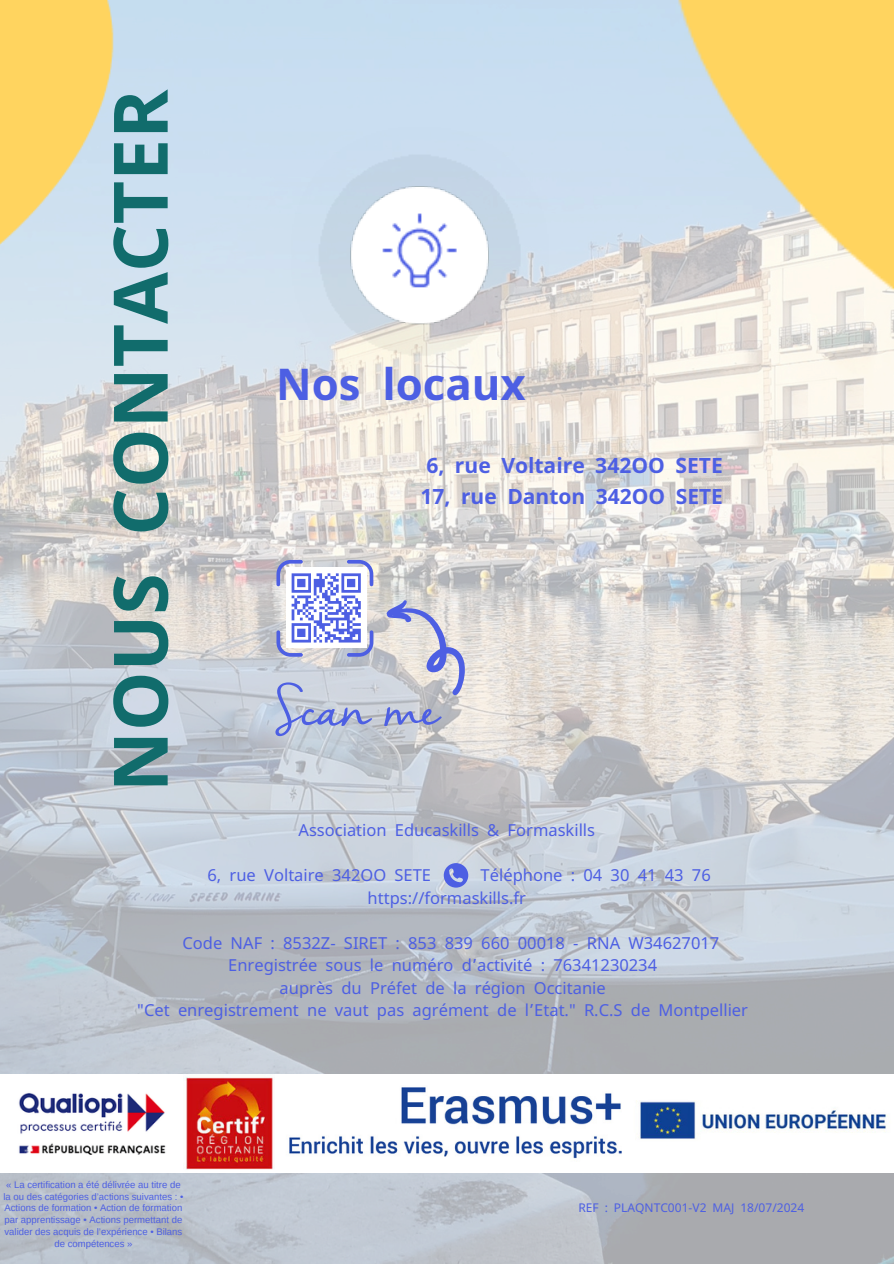
<style>
.page{position:relative;width:894px;height:1264px;background:#fff}
.page>*{position:absolute;margin:0;border:0;box-sizing:border-box;transform-origin:0 0}
.t1{font:700 75px "Noto Sans";color:#116c6c}
.t2{font:700 43.65px "Noto Sans";color:#4d5fe3}
.t3{font:700 21px "Noto Sans";color:#4d5fe3}
.t4{font:16.5px/22.5px "Noto Sans";color:#4d5fe3}
.t5{font:12px "Noto Sans";color:#4d5fe3}
.t6{font:9.6px/11.9px "Arimo";color:#4d5fe3;text-align:center}
.s1{font-family:"Noto Sans Gurmukhi"}
</style>
<div class="page">
<img style="left:0;top:0;width:893px;height:1263px">
<img style="left:0;top:0;width:125px;height:357px">
<img style="left:646px;top:0;width:247px;height:452px">
<img style="left:254px;top:89px;width:333px;height:333px">
<svg style="left:386px;top:600px;width:79px;height:96px;background:#c8c8da"></svg>
<svg style="left:275px;top:682px;width:97px;height:54px;background:#b6bfda"></svg>
<svg style="left:384px;top:707px;width:57px;height:19px"></svg>
<svg style="left:276px;top:560px;width:97px;height:96px"></svg>
<hr style="left:338px;top:639px;width:23px;height:3px;background:#4d5fe3">
<svg style="left:443px;top:863px;width:25px;height:24px"></svg>
<img style="left:0;top:1074px;width:622px;height:98px">
<img style="left:622px;top:1074px;width:271px;height:98px">
<p class="t1" style="left:87px;top:792px;width:704px;rotate:-90deg">NOUS CONTACTER</p>
<h4 class="t2" style="left:276px;top:353px;width:251px">Nos locaux</h4>
<h4 class="t3" style="left:426px;top:451px;width:298px">6, rue Voltaire 342OO SETE</h4>
<h4 class="t3" style="left:420px;top:481px;width:304px">17, rue Danton 342OO SETE</h4>
<h2 class="t4" style="left:298px;top:818px;width:202px">Association Educaskills &amp;</h2>
<h3 class="t4" style="left:507px;top:818px;width:89px">Formaskills</h3>
<h3 class="t4" style="left:367px;top:863px;width:344px;text-indent:113px">Téléphone : 04 30 41 43 76 https://formaskills.fr</h3>
<h3 class="t4" style="left:207px;top:863px;width:50px">6, rue</h3>
<h3 class="t4" style="left:264px;top:863px;width:168px">Voltaire 342OO SETE</h3>
<h3 class="t4" style="left:182px;top:931px;width:81px">Code NAF</h3>
<p class="t4" style="left:270px;top:931px;width:450px">: 8532Z- SIRET : 853 839 660 00018 - RNA W34627017</p>
<p class="t4" style="left:228px;top:953px;width:430px">Enregistrée sous le numéro d<span class="s1">’</span>activité : 76341230234</p>
<p class="t4" style="left:279px;top:976px;width:327px">auprès du Préfet de la région Occitanie</p>
<p class="t4" style="left:137px;top:998px;width:612px">"Cet enregistrement ne vaut pas agrément de l<span class="s1">’</span>Etat." R.C.S de Montpellier</p>
<p class="t6" style="left:3px;top:1178px;width:181px">« La certification a été délivrée au titre de la ou des catégories d’actions suivantes : • Actions de formation • Action de formation par apprentissage • Actions permettant de valider des acquis de l’expérience • Bilans de compétences »</p>
<p class="t5" style="left:578px;top:1199px;width:157px">REF : PLAQNTC001-V2 MAJ</p>
<h5 class="t5" style="left:740px;top:1199px;width:65px">18/07/2024</h5>
</div>
